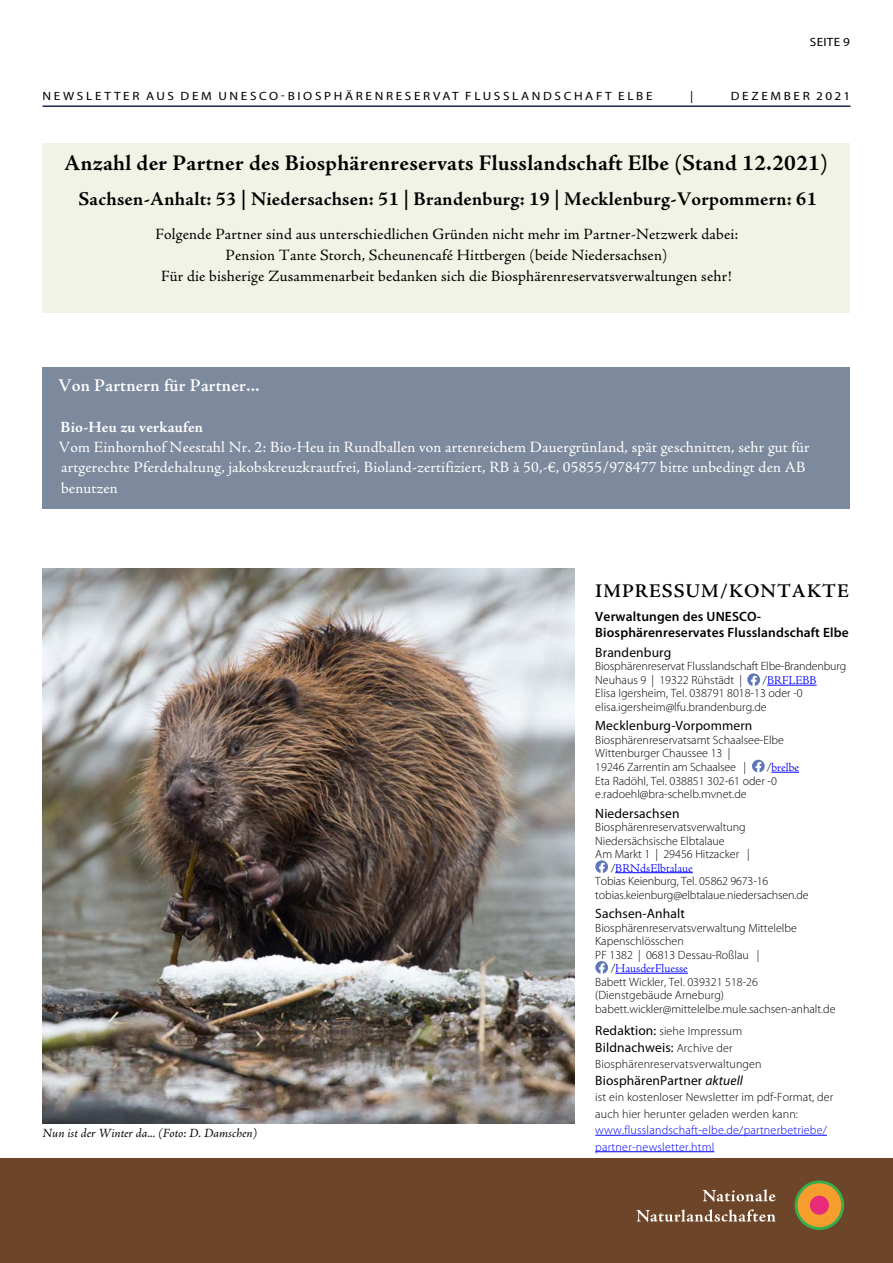
<style>
.page{position:relative;width:893px;height:1263px;background:#fff}
.page>*{position:absolute;margin:0;border:0;box-sizing:border-box;transform-origin:0 0}
.t1{font:700 22.5px "Adobe Jenson Pro";letter-spacing:.01em;color:#000}
.t2{font:700 19.5px "Adobe Jenson Pro";letter-spacing:.01em;color:#000}
.t3{font:600 19.5px "Adobe Jenson Pro";letter-spacing:.05em;color:#000}
.t4{font:600 18px "Adobe Jenson Pro";letter-spacing:.01em;color:#fff}
.t5{font:15.75px/21px "Adobe Jenson Pro";letter-spacing:.01em;color:#000;text-align:center}
.t6{font:15.75px/20.2px "Adobe Jenson Pro";letter-spacing:.01em;color:#fff}
.t7{font:700 15.75px "Adobe Jenson Pro";letter-spacing:.01em;color:#fff}
.t8{font:13.5px "Myriad Pro";letter-spacing:.01em;color:#000}
.t9{font:600 13.5px/16.5px "Myriad Pro";letter-spacing:.01em;color:#000}
.t10{font:italic 12.75px "Adobe Jenson Pro";color:#000}
.t11{font:300 12px/13.5px "Myriad Pro";color:#000}
.t12{font:12px "Myriad Pro";letter-spacing:.2em;color:#000;scale:1.1 1}
.t13{font:300 12px/16.5px "Myriad Pro";letter-spacing:.02em;color:#00f}
.t14{font:300 12px "Adobe Jenson Pro";color:#00f}
.s1{font-family:"Myriad Pro";color:#000}
.s2{font-weight:400;font-size:13.5px}
.s3{font-weight:300;font-size:12px}
.s4{font-style:italic}
</style>
<div class="page">
<hr style="left:43px;top:105px;width:807px;height:2px;background:#1d284a">
<div style="left:0;top:1158px;width:893px;height:105px;background:#6d4629"></div>
<svg style="left:703px;top:1189px;width:73px;height:13px"></svg>
<svg style="left:637px;top:1209px;width:138px;height:13px"></svg>
<svg style="left:795px;top:1180px;width:49px;height:50px"></svg>
<div style="left:797px;top:1183px;width:44px;height:44px;background:#f59d2d;border-radius:50%"></div>
<div style="left:810px;top:1196px;width:19px;height:19px;background:#e72a79;border-radius:50%"></div>
<img style="left:42px;top:569px;width:532px;height:555px">
<div style="left:43px;top:367px;width:807px;height:142px;background:#7d899d"></div>
<hr style="left:767px;top:685px;width:50px;height:1px;background:#00f">
<svg style="left:771px;top:772px;width:28px;height:1px"></svg>
<hr style="left:615px;top:872px;width:78px;height:1px;background:#00f">
<hr style="left:615px;top:973px;width:73px;height:1px;background:#00f">
<hr style="left:595px;top:1135px;width:232px;height:1px;background:#00f">
<hr style="left:595px;top:1151px;width:119px;height:1px;background:#00f">
<div style="left:43px;top:144px;width:807px;height:169px;background:#f1f3e7"></div>
<svg style="left:747px;top:673px;width:13px;height:13px"></svg>
<svg style="left:752px;top:760px;width:13px;height:12px"></svg>
<svg style="left:595px;top:860px;width:13px;height:13px"></svg>
<svg style="left:595px;top:961px;width:13px;height:13px"></svg>
<p class="t12" style="left:810px;top:34px;width:38px">SEITE 9</p>
<p class="t12" style="left:43px;top:89px;width:556px">NEWSLETTER AUS DEM UNESCO-BIOSPHÄRENRESERVAT FLUSSLANDSCHAFT ELBE</p>
<p class="t12" style="left:690px;top:89px;width:4px">|</p>
<p class="t12" style="left:731px;top:89px;width:110px">DEZEMBER 2021</p>
<h1 class="t1" style="left:64px;top:150px;width:765px">Anzahl der Partner des Biosphärenreservats Flusslandschaft Elbe (Stand 12.2021)</h1>
<h2 class="t2" style="left:78px;top:188px;width:740px">Sachsen-Anhalt: 53 | Niedersachsen: 51 | Brandenburg: 19 | Mecklenburg-Vorpommern: 61</h2>
<p class="t5" style="left:155px;top:224px;width:585px">Folgende Partner sind aus unterschiedlichen Gründen nicht mehr im Partner-Netzwerk dabei:<br>Pension Tante Storch, Scheunencafé Hittbergen (beide Niedersachsen)<br>Für die bisherige Zusammenarbeit bedanken sich die Biosphärenreservatsverwaltungen sehr!</p>
<h3 class="t4" style="left:58px;top:376px;width:203px">Von Partnern für Partner...</h3>
<h3 class="t7" style="left:61px;top:418px;width:144px">Bio-Heu zu verkaufen</h3>
<p class="t6" style="left:59px;top:437px;width:753px">Vom Einhornhof Neestahl Nr. 2: Bio-Heu in Rundballen von artenreichem Dauergrünland, spät geschnitten, sehr gut für artgerechte Pferdehaltung, jakobskreuzkrautfrei, Bioland-zertifiziert, RB à 50,-€, 05855/978477 bitte unbedingt den AB benutzen</p>
<p class="t10" style="left:42px;top:1125px;width:216px">Nun ist der Winter da... (Foto: D. Damschen)</p>
<h2 class="t3" style="left:595px;top:580px;width:255px">IMPRESSUM/KONTAKTE</h2>
<p class="t9" style="left:595px;top:608px;width:255px">Verwaltungen des UNESCO-<br>Biosphärenreservates Flusslandschaft Elbe</p>
<p class="t8" style="left:595px;top:644px;width:78px">Brandenburg</p>
<p class="t11" style="left:595px;top:660px;width:253px">Biosphärenreservat Flusslandschaft Elbe-Brandenburg<br>Neuhaus 9 | 19322 Rühstädt |</p>
<p class="t14" style="left:763px;top:673px;width:55px"><span class="s1">/</span>BRFLEBB</p>
<p class="t11" style="left:595px;top:687px;width:209px">Elisa Igersheim, Tel. 038791 8018-13 oder -0 elisa.igersheim@lfu.brandenburg.de</p>
<p class="t8" style="left:595px;top:718px;width:159px">Mecklenburg-Vorpommern</p>
<p class="t11" style="left:595px;top:733px;width:190px">Biosphärenreservatsamt Schaalsee-Elbe<br>Wittenburger Chaussee 13 |<br>19246 Zarrentin am Schaalsee |</p>
<p class="t14" style="left:767px;top:760px;width:34px"><span class="s1">/</span>brelbe</p>
<p class="t11" style="left:595px;top:774px;width:183px">Eta Radöhl, Tel. 038851 302-61 oder -0 e.radoehl@bra-schelb.mvnet.de</p>
<p class="t8" style="left:595px;top:805px;width:86px">Niedersachsen</p>
<p class="t11" style="left:595px;top:820px;width:156px">Biosphärenreservatsverwaltung<br>Niedersächsische Elbtalaue<br>Am Markt 1 | 29456 Hitzacker |</p>
<p class="t14" style="left:611px;top:861px;width:83px"><span class="s1">/</span>BRNdsElbtalaue</p>
<p class="t11" style="left:595px;top:874px;width:215px">Tobias Keienburg, Tel. 05862 9673-16 tobias.keienburg@elbtalaue.niedersachsen.de</p>
<p class="t8" style="left:595px;top:905px;width:91px">Sachsen-Anhalt</p>
<p class="t11" style="left:595px;top:921px;width:203px">Biosphärenreservatsverwaltung Mittelelbe<br>Kapenschlösschen<br>PF 1382 | 06813 Dessau-Roßlau |</p>
<p class="t14" style="left:611px;top:961px;width:78px"><span class="s1">/</span>HausderFluesse</p>
<p class="t11" style="left:595px;top:975px;width:242px">Babett Wickler, Tel. 039321 518-26 (Dienstgebäude Arneburg) babett.wickler@mittelelbe.mule.sachsen-anhalt.de</p>
<p class="t11" style="left:595px;top:1024px;width:148px"><span class="s2">Redaktion:</span> siehe Impressum</p>
<p class="t8" style="left:595px;top:1039px;width:139px">Bildnachweis: <span class="s3">Archive der</span></p>
<p class="t11" style="left:595px;top:1057px;width:168px">Biosphärenreservatsverwaltungen</p>
<p class="t8" style="left:595px;top:1072px;width:149px">BiosphärenPartner <span class="s4">aktuell</span></p>
<p class="t11" style="left:595px;top:1089px;width:240px;line-height:16.5px">ist ein kostenloser Newsletter im pdf-Format, der auch hier herunter geladen werden kann:</p>
<p class="t13" style="left:595px;top:1122px;width:233px">www.flusslandschaft-elbe.de/partnerbetriebe/ partner-newsletter.html</p>
</div>
